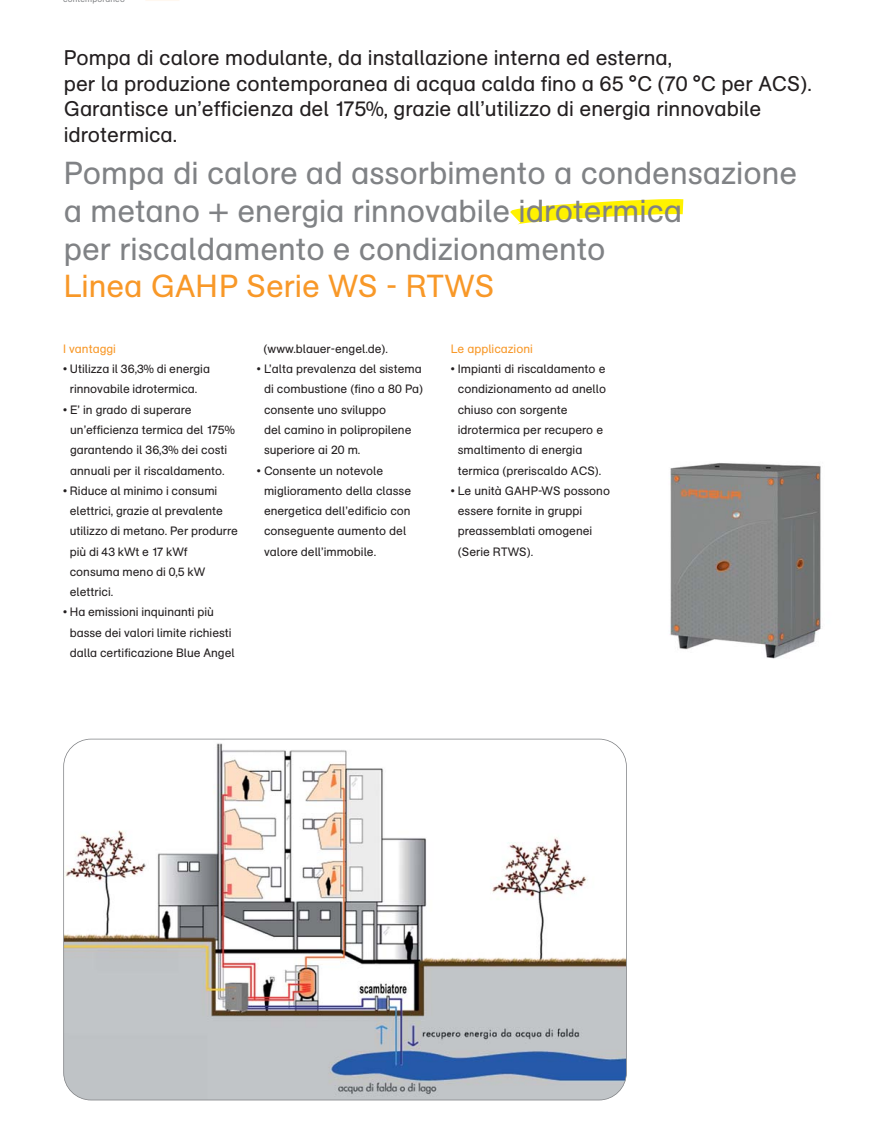
<style>
.page{position:relative;width:891px;height:1128px;background:#fff}
.page>*{position:absolute;margin:0;border:0;box-sizing:border-box;transform-origin:0 0}
.t1{font:31.5px/37.8px "AG Schoolbook Regular A";color:#808285}
.t2{font:31.5px "AG Schoolbook Regular A";color:#f89828}
.t3{font:21px/25.5px "AG Schoolbook Regular A";color:#231f20}
.t4{font:12px/20.2px "AG Schoolbook Regular A";color:#231f20}
.t5{font:12px "AG Schoolbook Regular A";color:#f89828}
.t6{font:8.25px "AG Schoolbook Regular A";color:#808285}
</style>
<div class="page">
<img style="left:670px;top:463px;width:151px;height:196px">
<svg style="left:510px;top:199px;width:174px;height:26px"></svg>
<img style="left:64px;top:738px;width:562px;height:361px;border-radius:27px">
<div style="left:63px;top:738px;width:564px;height:361px;border:2px solid #808285;border-radius:28px"></div>
<svg style="left:146px;top:0;width:33px;height:1px"></svg>
<p class="t6" style="left:92px;top:-4px;width:6px">p</p>
<h2 class="t3" style="left:64px;top:47px;width:749px">Pompa di calore modulante, da installazione interna ed esterna,<br>per la produzione contemporanea di acqua calda fino a 65 °C (70 °C per ACS).<br>Garantisce un’efficienza del 175%, grazie all’utilizzo di energia rinnovabile idrotermica.</h2>
<h1 class="t1" style="left:64px;top:157px;width:735px">Pompa di calore ad assorbimento a condensazione a metano + energia rinnovabile idrotermica<br>per riscaldamento e condizionamento</h1>
<h1 class="t2" style="left:64px;top:275px;width:432px">Linea GAHP Serie WS - RTWS</h1>
<p class="t5" style="left:63px;top:344px;width:54px">I vantaggi</p>
<p class="t4" style="left:63px;top:360px;width:148px;text-align:center">• Utilizza il 36,3% di energia rinnovabile idrotermica.</p>
<p class="t4" style="left:70px;top:400px;width:166px;text-indent:-7px">• E’ in grado di superare un’efficienza termica del 175% garantendo il 36,3% dei costi annuali per il riscaldamento.</p>
<p class="t4" style="left:70px;top:481px;width:170px;text-indent:-7px">• Riduce al minimo i consumi elettrici, grazie al prevalente utilizzo di metano. Per produrre più di 43 kWt e 17 kWf consuma meno di 0,5 kW elettrici.</p>
<p class="t4" style="left:70px;top:603px;width:166px;text-indent:-7px">• Ha emissioni inquinanti più basse dei valori limite richiesti dalla certificazione Blue Angel</p>
<p class="t4" style="left:264px;top:339px;width:126px">(www.blauer-engel.de).</p>
<p class="t4" style="left:264px;top:360px;width:161px;text-indent:-7px">• L’alta prevalenza del sistema di combustione (fino a 80 Pa) consente uno sviluppo<br>del camino in polipropilene superiore ai 20 m.</p>
<p class="t4" style="left:264px;top:461px;width:149px;text-indent:-7px">• Consente un notevole miglioramento della classe energetica dell’edificio con conseguente aumento del valore dell’immobile.</p>
<p class="t5" style="left:451px;top:344px;width:84px">Le applicazioni</p>
<p class="t4" style="left:458px;top:360px;width:150px;text-indent:-7px">• Impianti di riscaldamento e condizionamento ad anello chiuso con sorgente idrotermica per recupero e smaltimento di energia termica (preriscaldo ACS).</p>
<p class="t4" style="left:458px;top:481px;width:154px;text-indent:-7px">• Le unità GAHP-WS possono essere fornite in gruppi preassemblati omogenei (Serie RTWS).</p>
</div>
